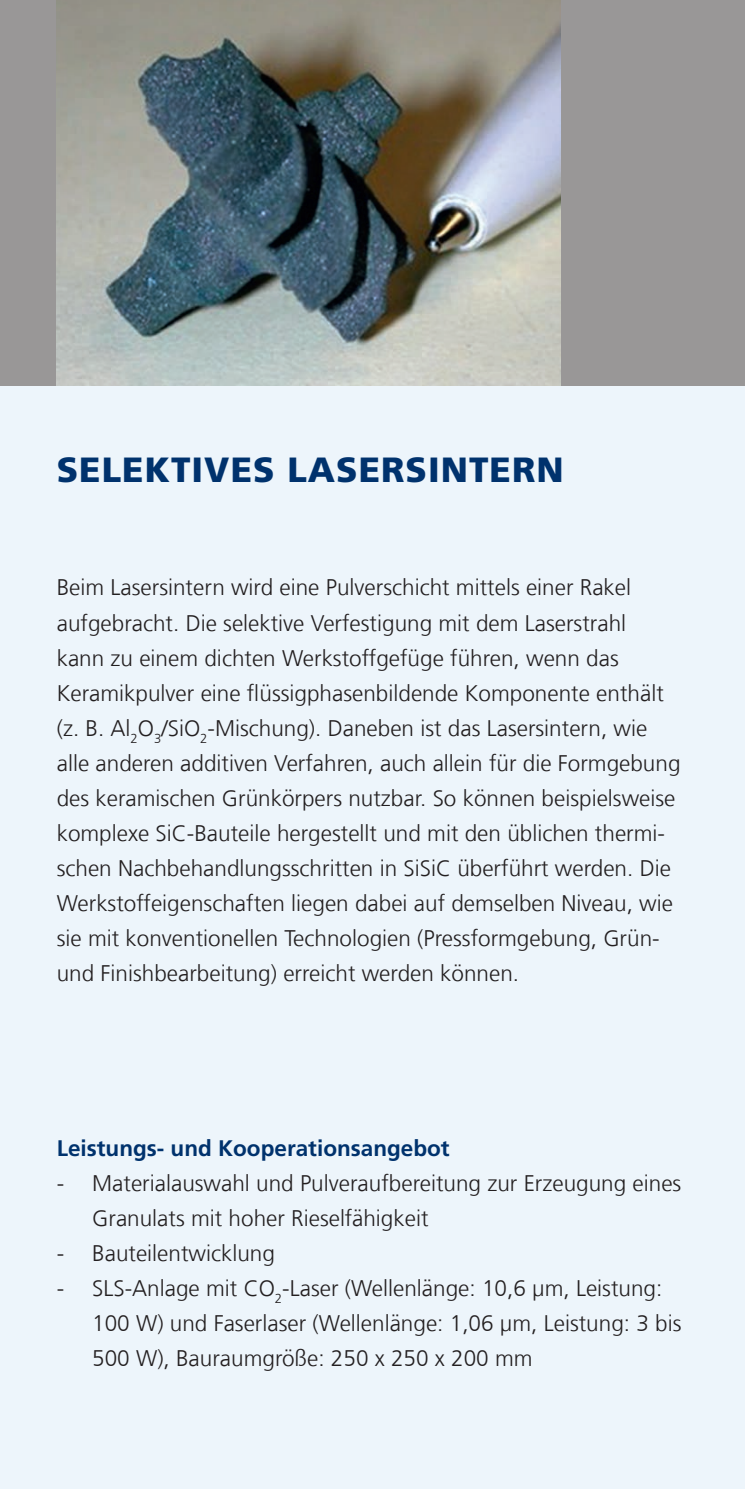
<style>
.page{position:relative;width:745px;height:1489px;background:#fff}
.page>*{position:absolute;margin:0;border:0;box-sizing:border-box;transform-origin:0 0}
.t1{font:900 35px "Frutiger LT Com";letter-spacing:.03em;color:#00326d}
.t2{font:300 22.5px/35px "Frutiger LT Com";color:#231f20}
.t3{font:700 22.5px "Frutiger LT Com";color:#00326d}
</style>
<div class="page">
<div style="left:0;top:382px;width:744px;height:1106px;background:#edf5fb"></div>
<div style="left:0;top:0;width:744px;height:385px;background:#999797"></div>
<img style="left:57px;top:0;width:503px;height:385px">
<h1 class="t1" style="left:57px;top:448px;width:508px">SELEKTIVES LASERSINTERN</h1>
<p class="t2" style="left:57px;top:570px;width:625px">Beim Lasersintern wird eine Pulverschicht mittels einer Rakel aufgebracht. Die selektive Verfestigung mit dem Laserstrahl<br>kann zu einem dichten Werkstoffgefüge führen, wenn das Keramikpulver eine flüssigphasenbildende Komponente enthält (z. B. Al<sub>2</sub>O<sub>3</sub>/SiO<sub>2</sub>-Mischung). Daneben ist das Lasersintern, wie alle anderen additiven Verfahren, auch allein für die Formgebung des keramischen Grünkörpers nutzbar. So können beispielsweise komplexe SiC-Bauteile hergestellt und mit den üblichen thermi&shy;schen Nachbehandlungsschritten in SiSiC überführt werden. Die Werkstoffeigenschaften liegen dabei auf demselben Niveau, wie sie mit konventionellen Technologien (Pressformgebung, Grün&shy;und Finishbearbeitung) erreicht werden können.</p>
<p class="t3" style="left:57px;top:1134px;width:394px">Leistungs- und Kooperationsangebot</p>
<p class="t2" style="left:92px;top:1165px;width:590px;text-indent:-35px">- Materialauswahl und Pulveraufbereitung zur Erzeugung eines<br>Granulats mit hoher Rieselfähigkeit</p>
<p class="t2" style="left:57px;top:1235px;width:219px">- Bauteilentwicklung</p>
<p class="t2" style="left:92px;top:1270px;width:590px;text-indent:-35px">- SLS-Anlage mit CO<sub>2</sub>-Laser (Wellenlänge: 10,6 µm, Leistung:<br>100 W) und Faserlaser (Wellenlänge: 1,06 µm, Leistung: 3 bis<br>500 W), Bauraumgröße: 250 x 250 x 200 mm</p>
</div>
